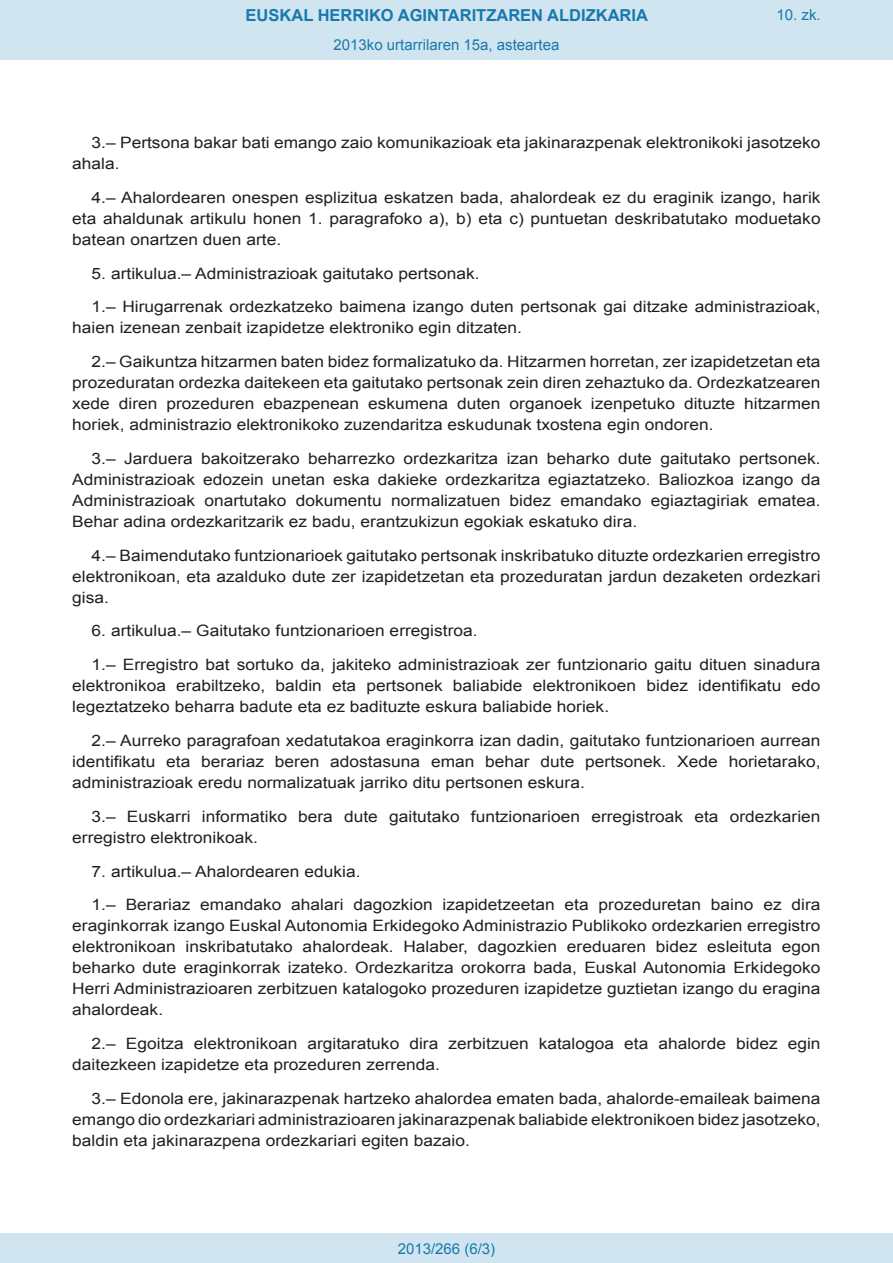
<style>
.page{position:relative;width:893px;height:1263px;background:#fff}
.page>*{position:absolute;margin:0;border:0;box-sizing:border-box;transform-origin:0 0}
.t1{font:700 16.5px "Arial";color:#1879ad}
.BOPVDetalle{font:15.6px/21px "Arial";color:#231f20;text-align:justify;scale:1.11 1}
.Paginacion_Centro{font:15px "Arial";color:#1879ad}
</style>
<div class="page">
<div style="left:0;top:0;width:893px;height:60px;background:#d0e5f0"></div>
<div style="left:0;top:1233px;width:893px;height:30px;background:#d0e5f0"></div>
<p class="t1" style="left:246px;top:4px;width:404px">EUSKAL HERRIKO AGINTARITZAREN ALDIZKARIA</p>
<p class="Paginacion_Centro" style="left:333px;top:35px;width:227px">2013ko urtarrilaren 15a, asteartea</p>
<p class="Paginacion_Centro" style="left:776px;top:5px;width:46px">10. zk.</p>
<p class="BOPVDetalle" style="left:72px;top:132px;width:676px;text-indent:19px">3.– Pertsona bakar bati emango zaio komunikazioak eta jakinarazpenak elektronikoki jasotzeko ahala.</p>
<p class="BOPVDetalle" style="left:72px;top:187px;width:676px;text-indent:19px">4.– Ahalordearen onespen esplizitua eskatzen bada, ahalordeak ez du eraginik izango, harik eta ahaldunak artikulu honen 1. paragrafoko a), b) eta c) puntuetan deskribatutako moduetako batean onartzen duen arte.</p>
<p class="BOPVDetalle" style="left:92px;top:263px;width:351px">5. artikulua.– Administrazioak gaitutako pertsonak.</p>
<p class="BOPVDetalle" style="left:72px;top:297px;width:676px;text-indent:19px">1.– Hirugarrenak ordezkatzeko baimena izango duten pertsonak gai ditzake administrazioak, haien izenean zenbait izapidetze elektroniko egin ditzaten.</p>
<p class="BOPVDetalle" style="left:72px;top:351px;width:676px;text-indent:19px">2.– Gaikuntza hitzarmen baten bidez formalizatuko da. Hitzarmen horretan, zer izapidetzetan eta prozeduratan ordezka daitekeen eta gaitutako pertsonak zein diren zehaztuko da. Ordezkatzearen xede diren prozeduren ebazpenean eskumena duten organoek izenpetuko dituzte hitzarmen horiek, administrazio elektronikoko zuzendaritza eskudunak txostena egin ondoren.</p>
<p class="BOPVDetalle" style="left:72px;top:448px;width:676px;text-indent:19px">3.– Jarduera bakoitzerako beharrezko ordezkaritza izan beharko dute gaitutako pertsonek.<br>Administrazioak edozein unetan eska dakieke ordezkaritza egiaztatzeko. Baliozkoa izango da Administrazioak onartutako dokumentu normalizatuen bidez emandako egiaztagiriak ematea.<br>Behar adina ordezkaritzarik ez badu, erantzukizun egokiak eskatuko dira.</p>
<p class="BOPVDetalle" style="left:72px;top:545px;width:676px;text-indent:19px">4.– Baimendutako funtzionarioek gaitutako pertsonak inskribatuko dituzte ordezkarien erregistro elektronikoan, eta azalduko dute zer izapidetzetan eta prozeduratan jardun dezaketen ordezkari gisa.</p>
<p class="BOPVDetalle" style="left:92px;top:621px;width:349px">6. artikulua.– Gaitutako funtzionarioen erregistroa.</p>
<p class="BOPVDetalle" style="left:72px;top:654px;width:676px;text-indent:19px">1.– Erregistro bat sortuko da, jakiteko administrazioak zer funtzionario gaitu dituen sinadura elektronikoa erabiltzeko, baldin eta pertsonek baliabide elektronikoen bidez identifikatu edo legeztatzeko beharra badute eta ez badituzte eskura baliabide horiek.</p>
<p class="BOPVDetalle" style="left:72px;top:730px;width:676px;text-indent:19px">2.– Aurreko paragrafoan xedatutakoa eraginkorra izan dadin, gaitutako funtzionarioen aurrean identifikatu eta berariaz beren adostasuna eman behar dute pertsonek. Xede horietarako, administrazioak eredu normalizatuak jarriko ditu pertsonen eskura.</p>
<p class="BOPVDetalle" style="left:72px;top:806px;width:676px;text-indent:19px">3.– Euskarri informatiko bera dute gaitutako funtzionarioen erregistroak eta ordezkarien erregistro elektronikoak.</p>
<p class="BOPVDetalle" style="left:92px;top:861px;width:244px">7. artikulua.– Ahalordearen edukia.</p>
<p class="BOPVDetalle" style="left:72px;top:894px;width:676px;text-indent:19px">1.– Berariaz emandako ahalari dagozkion izapidetzeetan eta prozeduretan baino ez dira eraginkorrak izango Euskal Autonomia Erkidegoko Administrazio Publikoko ordezkarien erregistro elektronikoan inskribatutako ahalordeak. Halaber, dagozkien ereduaren bidez esleituta egon beharko dute eraginkorrak izateko. Ordezkaritza orokorra bada, Euskal Autonomia Erkidegoko Herri Administrazioaren zerbitzuen katalogoko prozeduren izapidetze guztietan izango du eragina ahalordeak.</p>
<p class="BOPVDetalle" style="left:72px;top:1033px;width:676px;text-indent:19px">2.– Egoitza elektronikoan argitaratuko dira zerbitzuen katalogoa eta ahalorde bidez egin daitezkeen izapidetze eta prozeduren zerrenda.</p>
<p class="BOPVDetalle" style="left:72px;top:1088px;width:676px;text-indent:19px">3.– Edonola ere, jakinarazpenak hartzeko ahalordea ematen bada, ahalorde-emaileak baimena emango dio ordezkariari administrazioaren jakinarazpenak baliabide elektronikoen bidez jasotzeko, baldin eta jakinarazpena ordezkariari egiten bazaio.</p>
<p class="Paginacion_Centro" style="left:398px;top:1238px;width:99px">2013/266 (6/3)</p>
</div>
